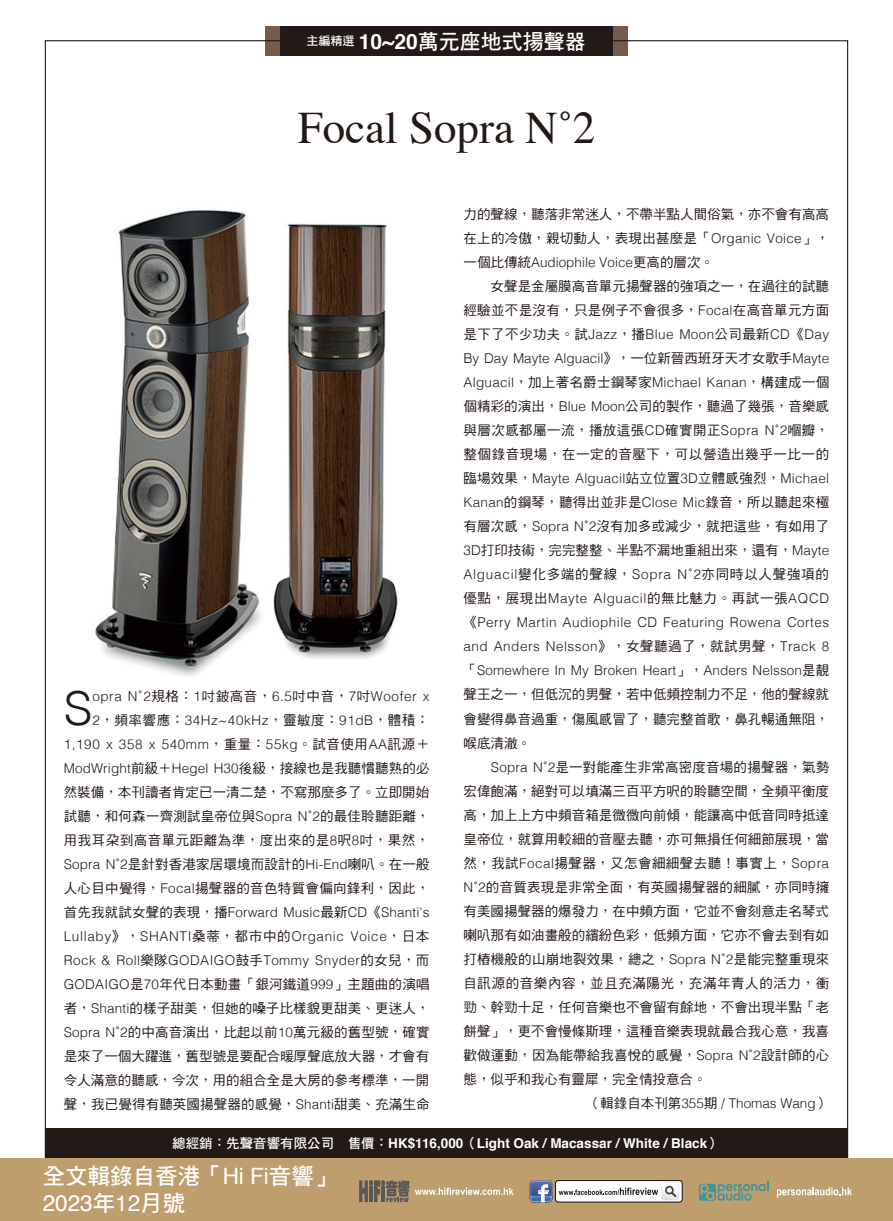
<style>
.page{position:relative;width:893px;height:1221px;background:#fff}
.page>*{position:absolute;margin:0;border:0;box-sizing:border-box;transform-origin:0 0}
.t1{font:300 46.8px "Helvetica";color:#231916}
.t2{font:45px "Times";color:#231916}
.t3{font:22.5px "DF Hei Std W7";color:#fff}
.t4{font:22.5px "Helvetica";color:#fff}
.t5{font:21px "DF Hei Std W7";color:#fff}
.t6{font:13.5px/24px "DF Hei Std W5";letter-spacing:.01em;color:#231916;text-align:justify}
.t7{font:700 13.5px "Helvetica";color:#fff}
.t8{font:300 13.5px "Helvetica";color:#231916}
.s1{font-family:"Helvetica";font-weight:700}
.s2{font-family:"Helvetica";font-weight:300}
.s3{font-family:"DF Hei Std W5";font-weight:400}
.s4{font-family:"DF Hei Std W7";font-weight:400}
.s5{font-family:"Helvetica"}
.s6{font-family:"DF Hei Std W7"}
</style>
<div class="page">
<img style="left:95px;top:209px;width:167px;height:468px">
<img style="left:273px;top:223px;width:125px;height:436px">
<div style="left:280px;top:26px;width:333px;height:29px;background:#231916"></div>
<div style="left:265px;top:26px;width:15px;height:29px;background:#745b4c"></div>
<div style="left:613px;top:26px;width:15px;height:29px;background:#745b4c"></div>
<div style="left:45px;top:1128px;width:803px;height:29px;background:#231916"></div>
<div style="left:0;top:1158px;width:893px;height:62px;background:#bf9e6d"></div>
<svg style="left:530px;top:1180px;width:153px;height:22px;background:#c6c7cb"></svg>
<svg style="left:699px;top:1181px;width:69px;height:19px"></svg>
<svg style="left:777px;top:1187px;width:75px;height:10px"></svg>
<svg style="left:359px;top:1180px;width:155px;height:22px"></svg>
<h3 class="t5" style="left:307px;top:30px;width:281px"><sup>主編精選</sup> <span class="s1">10~20</span>萬元座地式揚聲器</h3>
<p class="t2" style="left:298px;top:86px;width:299px">Focal Sopra N˚2</p>
<p class="t6" style="left:64px;top:683px;width:367px;text-align:right"><span class="s2">opra N˚2</span>規格：<span class="s2">1</span>吋鈹高音，<span class="s2">6.5</span>吋中音，<span class="s2">7</span>吋<span class="s2">Woofer x<br>2</span>，頻率響應：<span class="s2">34Hz~40kHz</span>，靈敏度：<span class="s2">91dB</span>，體積：<span class="s2">1,190 x 358 x 540mm</span>，重量：<span class="s2">55kg</span>。試音使用<span class="s2">AA</span>訊源＋<span class="s2">ModWright</span>前級＋<span class="s2">Hegel H30</span>後級，接線也是我聽慣聽熟的必然裝備，本刊讀者肯定已一清二楚，不寫那麼多了。立即開始試聽，和何森一齊測試皇帝位與<span class="s2">Sopra N˚2</span>的最佳聆聽距離，用我耳朶到高音單元距離為準，度出來的是<span class="s2">8</span>呎<span class="s2">8</span>吋，果然，<span class="s2">Sopra N˚2</span>是針對香港家居環境而設計的<span class="s2">Hi-End</span>喇叭。在一般人心目中覺得，<span class="s2">Focal</span>揚聲器的音色特質會偏向鋒利，因此，首先我就試女聲的表現，播<span class="s2">Forward Music</span>最新<span class="s2">CD</span>《<span class="s2">Shanti's Lullaby</span>》，<span class="s2">SHANTI</span>桑蒂，都市中的<span class="s2">Organic Voice</span>，日本<span class="s2">Rock &amp; Roll</span>樂隊<span class="s2">GODAIGO</span>鼓手<span class="s2">Tommy Snyder</span>的女兒，而<span class="s2">GODAIGO</span>是<span class="s2">70</span>年代日本動畫「銀河鐵道<span class="s2">999</span>」主題曲的演唱者，<span class="s2">Shanti</span>的樣子甜美，但她的嗓子比樣貌更甜美、更迷人，<span class="s2">Sopra N˚2</span>的中高音演出，比起以前<span class="s2">10</span>萬元級的舊型號，確實是來了一個大躍進，舊型號是要配合暖厚聲底放大器，才會有令人滿意的聽感，今次，用的組合全是大房的參考標準，一開聲，我已覺得有聽英國揚聲器的感覺，<span class="s2">Shanti</span>甜美、充滿生命</p>
<p class="t1" style="left:64px;top:668px;width:30px">S</p>
<p class="t6" style="left:463px;top:202px;width:367px">力的聲線，聽落非常迷人，不帶半點人間俗氣，亦不會有高高在上的冷傲，親切動人，表現出甚麼是「<span class="s2">Organic Voice</span>」，一個比傳統<span class="s2">Audiophile Voice</span>更高的層次。</p>
<p class="t6" style="left:463px;top:274px;width:367px">　　女聲是金屬膜高音單元揚聲器的強項之一，在過往的試聽經驗並不是沒有，只是例子不會很多，<span class="s2">Focal</span>在高音單元方面是下了不少功夫。試<span class="s2">Jazz</span>，播<span class="s2">Blue Moon</span>公司最新<span class="s2">CD</span>《<span class="s2">Day By Day Mayte Alguacil</span>》，一位新晉西班牙天才女歌手<span class="s2">Mayte Alguacil</span>，加上著名爵士鋼琴家<span class="s2">Michael Kanan</span>，構建成一個個精彩的演出，<span class="s2">Blue Moon</span>公司的製作，聽過了幾張，音樂感與層次感都屬一流，播放這張<span class="s2">CD</span>確實開正<span class="s2">Sopra N˚2</span>嗰瓣，整個錄音現場，在一定的音壓下，可以營造出幾乎一比一的臨場效果，<span class="s2">Mayte Alguacil</span>站立位置<span class="s2">3D</span>立體感強烈，<span class="s2">Michael Kanan</span>的鋼琴，聽得出並非是<span class="s2">Close Mic</span>錄音，所以聽起來極有層次感，<span class="s2">Sopra N˚2</span>沒有加多或減少，就把這些，有如用了<span class="s2">3D</span>打印技術，完完整整、半點不漏地重組出來，還有，<span class="s2">Mayte Alguacil</span>變化多端的聲線，<span class="s2">Sopra N˚2</span>亦同時以人聲強項的優點，展現出<span class="s2">Mayte Alguacil</span>的無比魅力。再試一張<span class="s2">AQCD</span>《<span class="s2">Perry Martin Audiophile CD Featuring Rowena Cortes and Anders Nelsson</span>》，女聲聽過了，就試男聲，<span class="s2">Track 8</span>「<span class="s2">Somewhere In My Broken Heart</span>」，<span class="s2">Anders Nelsson</span>是靚聲王之一，但低沉的男聲，若中低頻控制力不足，他的聲線就會變得鼻音過重，傷風感冒了，聽完整首歌，鼻孔暢通無阻，喉底清澈。</p>
<p class="t6" style="left:463px;top:754px;width:367px">　　<span class="s2">Sopra N˚2</span>是一對能產生非常高密度音場的揚聲器，氣勢宏偉飽滿，絕對可以填滿三百平方呎的聆聽空間，全頻平衡度高，加上上方中頻音箱是微微向前傾，能讓高中低音同時抵達皇帝位，就算用較細的音壓去聽，亦可無損任何細節展現，當然，我試<span class="s2">Focal</span>揚聲器，又怎會細細聲去聽！事實上，<span class="s2">Sopra N˚2</span>的音質表現是非常全面，有英國揚聲器的細膩，亦同時擁有美國揚聲器的爆發力，在中頻方面，它並不會刻意走名琴式喇叭那有如油畫般的繽紛色彩，低頻方面，它亦不會去到有如打樁機般的山崩地裂效果，總之，<span class="s2">Sopra N˚2</span>是能完整重現來自訊源的音樂內容，並且充滿陽光，充滿年青人的活力，衝勁、幹勁十足，任何音樂也不會留有餘地，不會出現半點「老餅聲」，更不會慢條斯理，這種音樂表現就最合我心意，我喜歡做運動，因為能帶給我喜悅的感覺，<span class="s2">Sopra N˚2</span>設計師的心態，似乎和我心有靈犀，完全情投意合。</p>
<p class="t8" style="left:587px;top:1091px;width:244px"><span class="s3">（輯錄自本刊第</span>355<span class="s3">期</span> / Thomas Wang<span class="s3">）</span></p>
<p class="t7" style="left:172px;top:1132px;width:550px"><span class="s4">總經銷：先聲音響有限公司　售價：</span>HK$116,000<span class="s4">（</span>Light Oak / Macassar / White / Black<span class="s4">）</span></p>
<h3 class="t3" style="left:43px;top:1163px;width:295px">全文輯錄自香港「<span class="s5">Hi Fi</span>音響」</h3>
<h3 class="t4" style="left:43px;top:1185px;width:144px">2023<span class="s6">年</span>12<span class="s6">月號</span></h3>
</div>
